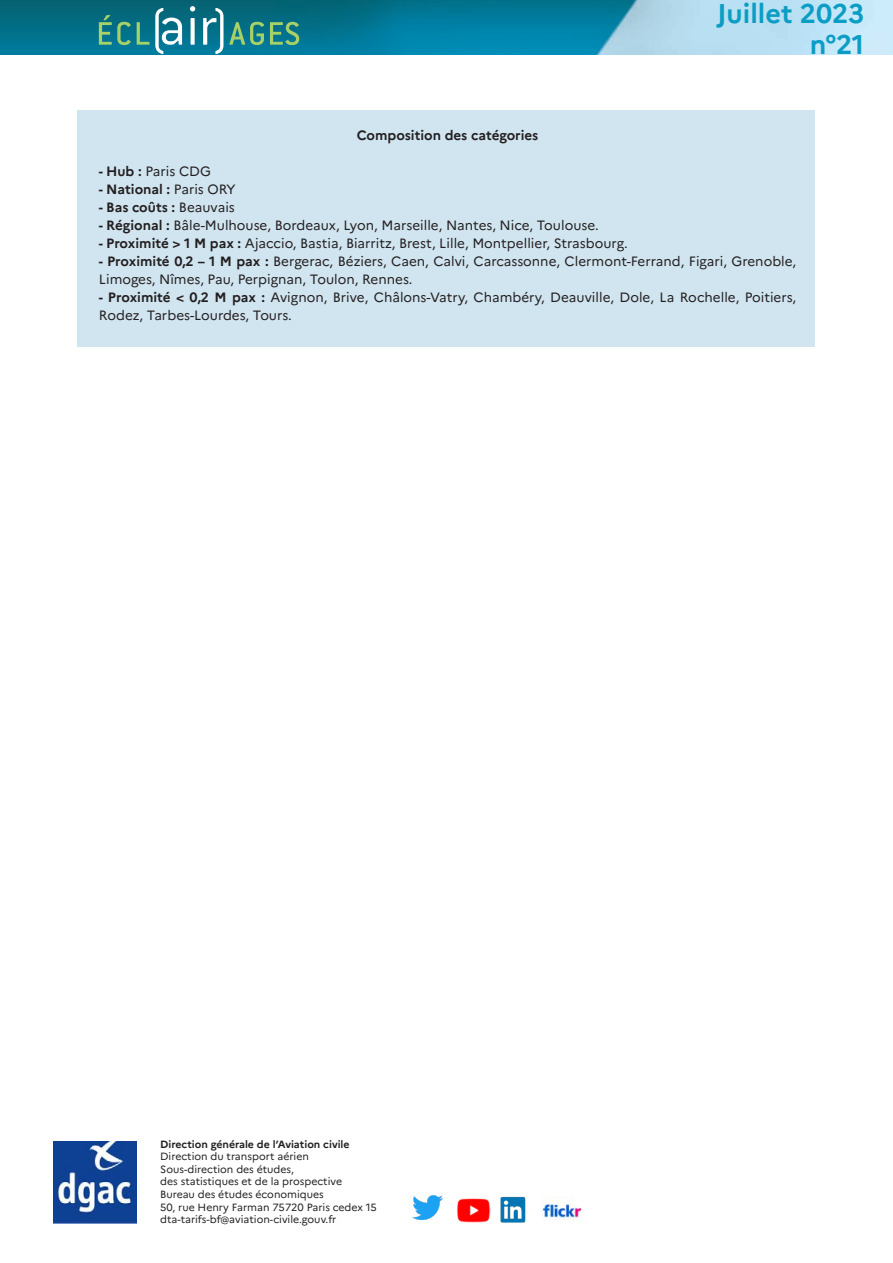
<style>
.page{position:relative;width:893px;height:1263px;background:#fff}
.page>*{position:absolute;margin:0;border:0;box-sizing:border-box;transform-origin:0 0}
.t1{font:700 27px/31.5px "Marianne";color:#0b9dc4;text-align:right}
.t2{font:13.5px/18px "Marianne";color:#231f20}
.t3{font:700 13.5px "Marianne";color:#231f20}
.t4{font:10.5px "Marianne";color:#231f20}
.t5{font:700 10.5px "Marianne";color:#231f20}
.s1{font-weight:700}
.s2{font-weight:400}
</style>
<div class="page">
<div style="left:78px;top:111px;width:737px;height:236px;background:#d1e5f0"></div>
<img style="left:0;top:0;width:893px;height:54px">
<svg style="left:99px;top:15px;width:32px;height:30px"></svg>
<svg style="left:137px;top:22px;width:12px;height:23px"></svg>
<svg style="left:155px;top:8px;width:27px;height:46px"></svg>
<svg style="left:190px;top:6px;width:5px;height:39px"></svg>
<svg style="left:203px;top:8px;width:20px;height:46px"></svg>
<svg style="left:229px;top:22px;width:35px;height:23px"></svg>
<svg style="left:270px;top:22px;width:29px;height:23px"></svg>
<img style="left:53px;top:1142px;width:84px;height:81px">
<img style="left:413px;top:1196px;width:29px;height:23px">
<img style="left:457px;top:1198px;width:34px;height:25px">
<img style="left:500px;top:1197px;width:25px;height:25px">
<img style="left:543px;top:1198px;width:39px;height:22px">
<p class="t3" style="left:357px;top:127px;width:183px">Composition des catégories</p>
<p class="t1" style="left:717px;top:-3px;width:149px">Juillet 2023 n°21</p>
<p class="t2" style="left:99px;top:162px;width:114px"><span class="s1">- Hub :</span> Paris CDG</p>
<p class="t3" style="left:99px;top:181px;width:138px">- National : <span class="s2">Paris ORY</span></p>
<p class="t3" style="left:99px;top:199px;width:137px">- Bas coûts : <span class="s2">Beauvais</span></p>
<p class="t2" style="left:99px;top:216px;width:501px"><span class="s1">- Régional :</span> Bâle-Mulhouse, Bordeaux, Lyon, Marseille, Nantes, Nice, Toulouse.</p>
<p class="t2" style="left:99px;top:234px;width:530px"><span class="s1">- Proximité &gt; 1 M pax :</span> Ajaccio, Bastia, Biarritz, Brest, Lille, Montpellier, Strasbourg.</p>
<p class="t2" style="left:99px;top:252px;width:699px"><span class="s1">- Proximité 0,2 – 1 M pax :</span> Bergerac, Béziers, Caen, Calvi, Carcassonne, Clermont-Ferrand, Figari, Grenoble,<br>Limoges, Nîmes, Pau, Perpignan, Toulon, Rennes.</p>
<p class="t2" style="left:99px;top:288px;width:699px"><span class="s1">- Proximité &lt; 0,2 M pax :</span> Avignon, Brive, Châlons-Vatry, Chambéry, Deauville, Dole, La Rochelle, Poitiers,<br>Rodez, Tarbes-Lourdes, Tours.</p>
<p class="t5" style="left:160px;top:1137px;width:191px">Direction générale de l’Aviation civile</p>
<p class="t4" style="left:160px;top:1150px;width:150px">Direction du transport aérien</p>
<p class="t4" style="left:160px;top:1162px;width:135px">Sous-direction des études,</p>
<p class="t4" style="left:160px;top:1175px;width:183px">des statistiques et de la prospective</p>
<p class="t4" style="left:160px;top:1188px;width:165px">Bureau des études économiques</p>
<p class="t4" style="left:160px;top:1200px;width:218px">50, rue Henry Farman 75720 Paris cedex 15</p>
<p class="t4" style="left:160px;top:1213px;width:178px">dta-tarifs-bf@aviation-civile.gouv.fr</p>
</div>
